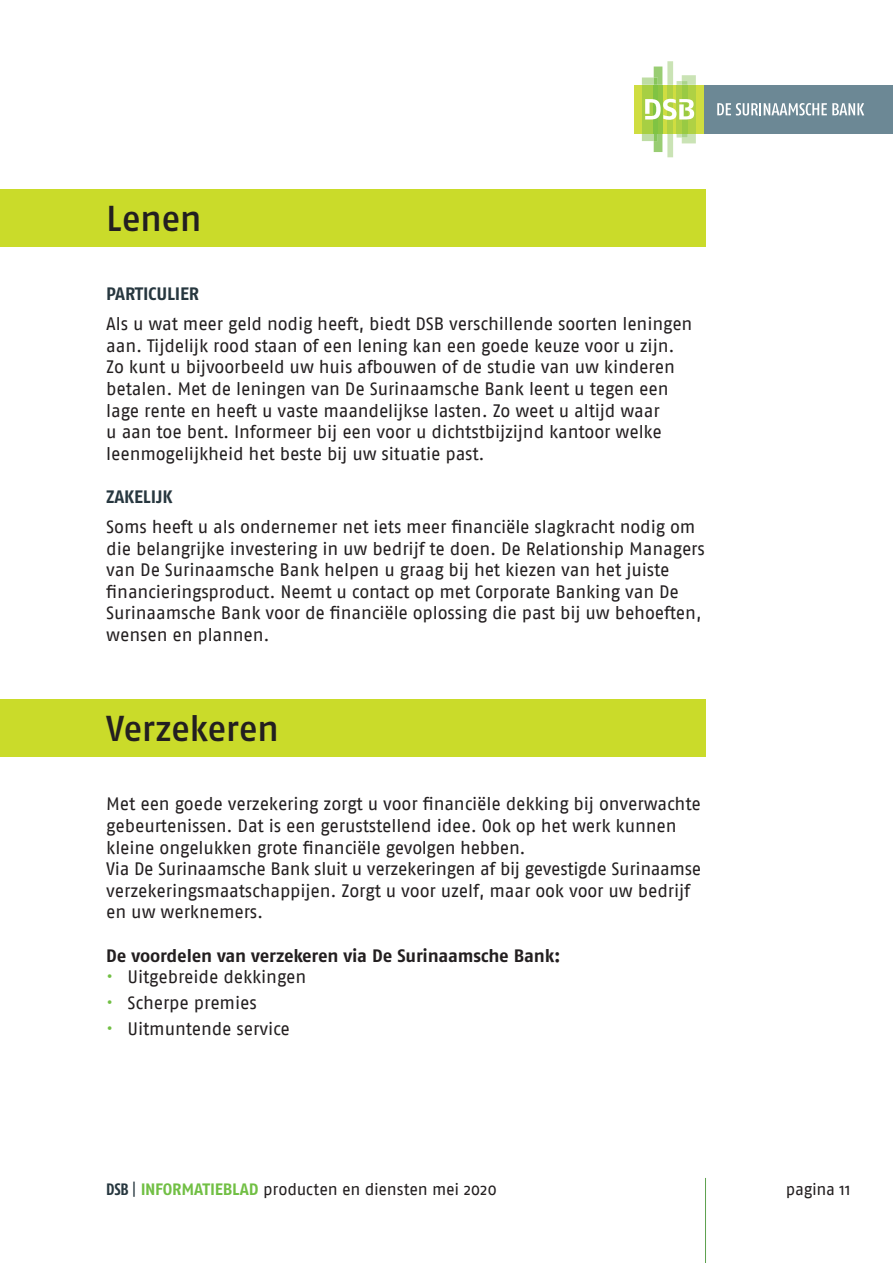
<style>
.page{position:relative;width:893px;height:1263px;background:#fff}
.page>*{position:absolute;margin:0;border:0;box-sizing:border-box;transform-origin:0 0}
.t1{font:500 36px "Fago No";letter-spacing:-.02em;color:#231f20}
.t2{font:18px/21.6px "Fago No";letter-spacing:-.01em;color:#231f20}
.t3{font:18px "Fago No Bold TF";letter-spacing:-.015em;color:#231f20}
.t4{font:18px "Fago No Bold TF";letter-spacing:-.01em;color:#27373f}
.t5{font:16.5px "Fago No";letter-spacing:-.02em;color:#231f20}
.s1{color:#71bf44}
.s2{font-family:"Fago Co";font-weight:700;color:#27373f}
.s3{font-family:"Fago Co Tf";color:#27373f}
.s4{font-family:"Fago No Bold TF";color:#71bf44}
</style>
<div class="page">
<div style="left:635px;top:85px;width:69px;height:49px;background:#cfdd41"></div>
<div style="left:704px;top:85px;width:189px;height:49px;background:#6c8895"></div>
<svg style="left:717px;top:103px;width:147px;height:13px"></svg>
<svg style="left:642px;top:61px;width:54px;height:96px"></svg>
<hr style="left:705px;top:1178px;width:1px;height:85px;background:#5da14f">
<div style="left:0;top:189px;width:706px;height:58px;background:#cadb2a"></div>
<div style="left:0;top:699px;width:706px;height:58px;background:#cadb2a"></div>
<h1 class="t1" style="left:106px;top:198px;width:97px">Lenen</h1>
<p class="t4" style="left:106px;top:283px;width:94px">PARTICULIER</p>
<p class="t2" style="left:106px;top:313px;width:588px">Als u wat meer geld nodig heeft, biedt DSB verschillende soorten leningen aan. Tijdelijk rood staan of een lening kan een goede keuze voor u zijn.<br>Zo kunt u bijvoorbeeld uw huis afbouwen of de studie van uw kinderen betalen. Met de leningen van De Surinaamsche Bank leent u tegen een lage rente en heeft u vaste maandelijkse lasten. Zo weet u altijd waar<br>u aan toe bent. Informeer bij een voor u dichtstbijzijnd kantoor welke leenmogelijkheid het beste bij uw situatie past.</p>
<p class="t4" style="left:106px;top:486px;width:68px">ZAKELIJK</p>
<p class="t2" style="left:106px;top:516px;width:600px">Soms heeft u als ondernemer net iets meer financiële slagkracht nodig om die belangrijke investering in uw bedrijf te doen. De Relationship Managers van De Surinaamsche Bank helpen u graag bij het kiezen van het juiste financieringsproduct. Neemt u contact op met Corporate Banking van De Surinaamsche Bank voor de financiële oplossing die past bij uw behoeften, wensen en plannen.</p>
<h1 class="t1" style="left:106px;top:708px;width:174px">Verzekeren</h1>
<p class="t2" style="left:106px;top:793px;width:597px">Met een goede verzekering zorgt u voor financiële dekking bij onverwachte gebeurtenissen. Dat is een geruststellend idee. Ook op het werk kunnen kleine ongelukken grote financiële gevolgen hebben.<br>Via De Surinaamsche Bank sluit u verzekeringen af bij gevestigde Surinaamse verzekeringsmaatschappijen. Zorgt u voor uzelf, maar ook voor uw bedrijf en uw werknemers.</p>
<p class="t3" style="left:106px;top:945px;width:456px">De voordelen van verzekeren via De Surinaamsche Bank:</p>
<p class="t2" style="left:106px;top:966px;width:202px"><span class="s1">•</span> Uitgebreide dekkingen</p>
<p class="t2" style="left:106px;top:992px;width:152px"><span class="s1">•</span> Scherpe premies</p>
<p class="t2" style="left:106px;top:1017px;width:185px"><span class="s1">•</span> Uitmuntende service</p>
<p class="t5" style="left:106px;top:1180px;width:392px"><span class="s2">DSB</span> <span class="s3">|</span> <span class="s4">INFORMATIEBLAD</span> producten en diensten mei 2020</p>
<p class="t5" style="left:786px;top:1180px;width:66px">pagina 11</p>
</div>
